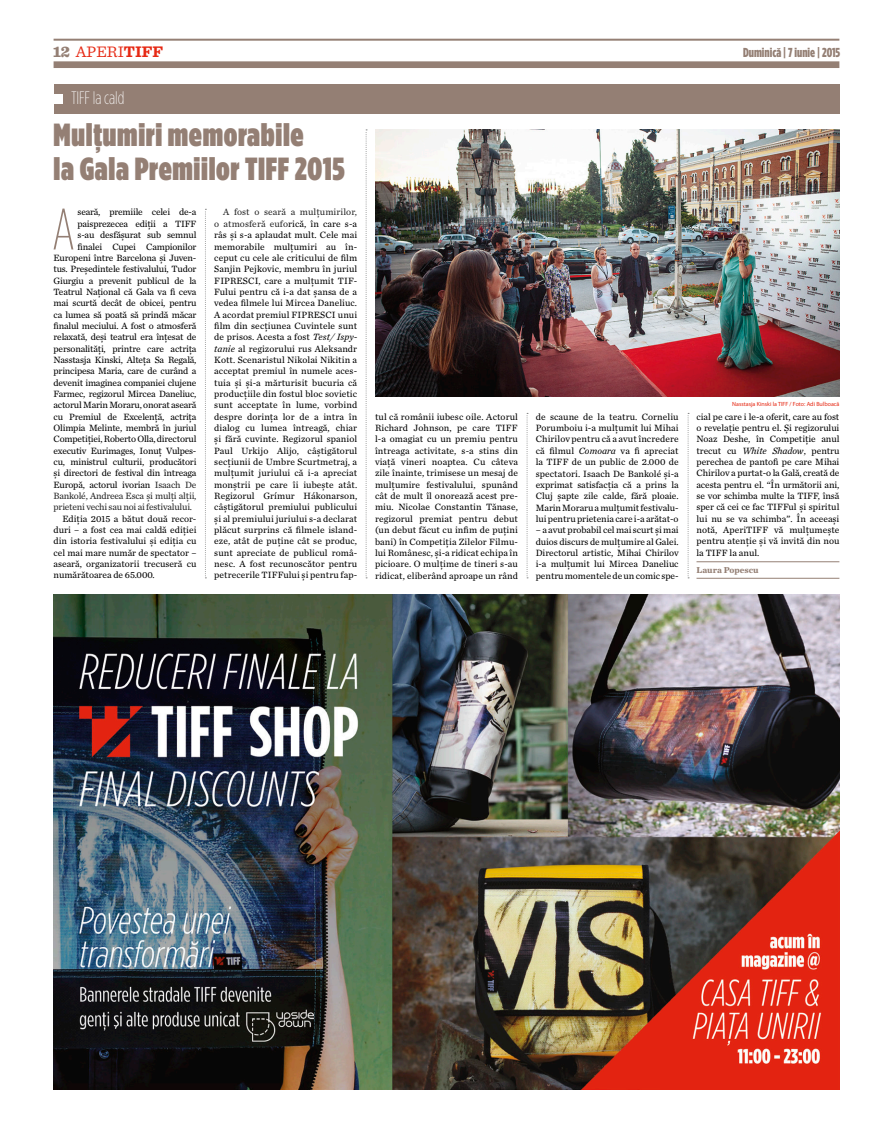
<style>
.page{position:relative;width:893px;height:1134px;background:#fff}
.page>*{position:absolute;margin:0;border:0;box-sizing:border-box;transform-origin:0 0}
.t1{font:200 58.1px "Gotham Condensed";color:#947f74}
.t2{font:900 32px/34px "Gotham Condensed";letter-spacing:.02em;color:#947f74}
.t3{font:200 18px "Gotham Condensed";color:#fff}
.t4{font:16px "Sentinel";color:#e62813}
.t5{font:900 13px "Gotham Condensed";color:#947f74}
.t6{font:9.5px/11.3px "Chronicle Text G2";letter-spacing:-.02em;color:#000;text-align:justify}
.t7{font:9.5px "Chronicle Text G2";letter-spacing:-.02em;color:#252525}
.t8{font:700 9px "Chronicle Text G2";color:#947f74}
.t9{font:6px "Myriad Pro";color:#e62813}
.s1{font-weight:900;color:#947f74}
.s2{font-weight:700}
.s3{color:#252525}
.s4{font-style:italic}
</style>
<div class="page">
<div style="left:54px;top:61px;width:785px;height:7px;background:#947f74"></div>
<hr style="left:54px;top:39px;width:785px;height:2px;background:#947f74">
<img style="left:54px;top:595px;width:785px;height:494px">
<div style="left:54px;top:84px;width:785px;height:29px;background:#947f74"></div>
<div style="left:54px;top:94px;width:9px;height:9px;background:#fff"></div>
<hr style="left:696px;top:561px;width:143px;height:1px;background:#947f74">
<hr style="left:696px;top:578px;width:143px;height:1px;background:#947f74">
<img style="left:375px;top:129px;width:464px;height:268px">
<svg style="left:366px;top:129px;width:1px;height:449px"></svg>
<svg style="left:205px;top:209px;width:1px;height:369px"></svg>
<svg style="left:527px;top:413px;width:1px;height:165px"></svg>
<svg style="left:688px;top:413px;width:1px;height:165px"></svg>
<h3 class="t4" style="left:53px;top:39px;width:112px"><span class="s1">12</span> APERI<span class="s2">TIFF</span></h3>
<h3 class="t5" style="left:743px;top:44px;width:99px">Duminică | 7 iunie | 2015</h3>
<h3 class="t3" style="left:71px;top:88px;width:55px">TIFF la cald</h3>
<h2 class="t2" style="left:54px;top:118px;width:293px">Mulţumiri memorabile<br>la Gala Premiilor TIFF 2015</h2>
<p class="t6" style="left:214px;top:206px;width:144px;text-indent:9px"><span class="s3">A fost o seară a mulțumirilor, o atmosferă eufo</span>rică, în care s-a râs și s-a aplaudat mult. Cele mai memorabile mulțumiri au în&shy;ceput cu cele ale criticului de film Sanjin Pejkovic, membru în juriul FIPRESCI, care a mulțumit TIF-Fului pentru că i-a dat șansa de a vedea filmele lui Mircea Daneliuc.<br>A acordat premiul FIPRESCI unui film din secțiunea Cuvintele sunt de prisos. Acesta a fost <span class="s4">Test/ Ispy&shy;tanie</span> al regizorului rus Aleksandr Kott. Scenaristul Nikolai Nikitin a acceptat premiul în numele aces&shy;tuia și și-a mărturisit bucuria că producțiile din fostul bloc sovietic sunt acceptate în lume, vorbind despre dorința lor de a intra în dialog cu lumea întreagă, chiar și fără cuvinte. Regizorul spaniol Paul Urkijo Alijo, câștigătorul secțiunii de Umbre Scurtmetraj, a mulțumit juriului că i-a apreciat monștrii pe care îi iubește atât.<br>Regizorul Grímur Hákonarson, câștigătorul premiului publicului și al premiului juriului s-a declarat plăcut surprins că filmele island&shy;eze, atât de puține cât se produc, sunt apreciate de publicul româ&shy;nesc. A fost recunoscător pentru petrecerile TIFFului și pentru fap-</p>
<h1 class="t1" style="left:52px;top:197px;width:24px">A</h1>
<p class="t6" style="left:78px;top:206px;width:120px">seară, premiile celei de-a</p>
<p class="t6" style="left:78px;top:217px;width:120px">paisprezecea ediții a TIFF</p>
<p class="t6" style="left:78px;top:229px;width:120px">s-au desfășurat sub semnul</p>
<p class="t6" style="left:78px;top:240px;width:120px">finalei Cupei Campionilor</p>
<p class="t6" style="left:54px;top:251px;width:144px">Europeni între Barcelona și Juven-</p>
<p class="t6" style="left:54px;top:263px;width:144px">tus. Președintele festivalului, Tudor</p>
<p class="t6" style="left:54px;top:274px;width:144px">Giurgiu a prevenit publicul de la</p>
<p class="t6" style="left:54px;top:286px;width:144px">Teatrul Național că Gala va fi ceva</p>
<p class="t6" style="left:54px;top:297px;width:144px">mai scurtă decât de obicei, pentru</p>
<p class="t6" style="left:54px;top:308px;width:144px">ca lumea să poată să prindă măcar</p>
<p class="t6" style="left:54px;top:320px;width:144px">finalul meciului. A fost o atmosferă</p>
<p class="t6" style="left:54px;top:331px;width:144px">relaxată, deși teatrul era înțesat de</p>
<p class="t6" style="left:54px;top:342px;width:144px">personalități, printre care actrița</p>
<p class="t6" style="left:54px;top:354px;width:144px">Nasstasja Kinski, Alteța Sa Regală,</p>
<p class="t6" style="left:54px;top:365px;width:144px">principesa Maria, care de curând a</p>
<p class="t6" style="left:54px;top:376px;width:144px">devenit imaginea companiei clujene</p>
<p class="t6" style="left:54px;top:388px;width:144px">Farmec, regizorul Mircea Daneliuc,</p>
<p class="t6" style="left:54px;top:399px;width:144px">actorul Marin Moraru, onorat aseară</p>
<p class="t6" style="left:54px;top:410px;width:144px">cu Premiul de Excelență, actrița</p>
<p class="t6" style="left:54px;top:422px;width:144px">Olimpia Melinte, membră în juriul</p>
<p class="t6" style="left:54px;top:433px;width:144px">Competiției, Roberto Olla, directorul</p>
<p class="t6" style="left:54px;top:444px;width:144px">executiv Eurimages, Ionuț Vulpes-</p>
<p class="t6" style="left:54px;top:456px;width:144px">cu, ministrul culturii, producători</p>
<p class="t6" style="left:54px;top:467px;width:144px">și directori de festival din întreaga</p>
<p class="t6" style="left:54px;top:478px;width:144px">Europă, actorul ivorian <span class="s3">Isaach De</span></p>
<p class="t7" style="left:54px;top:489px;width:144px">Bankolé, Andreea Esca și mulți alții,</p>
<p class="t7" style="left:54px;top:500px;width:140px">prieteni vechi sau noi ai festivalului.</p>
<p class="t6" style="left:54px;top:512px;width:144px;text-indent:9px">Ediția 2015 a bătut două recor&shy;duri – a fost cea mai caldă ediției din istoria festivalului și ediția cu cel mai mare număr de spectator – aseară, organizatorii trecuseră cu numărătoarea de 65.000.</p>
<p class="t6" style="left:375px;top:410px;width:144px">tul că românii iubesc oile. Actorul Richard Johnson, pe care TIFF l-a omagiat cu un premiu pentru întreaga activitate, s-a stins din viață vineri noaptea. Cu câteva zile înainte, trimisese un mesaj de mulțumire festivalului, spunând cât de mult îl onorează acest pre&shy;miu. Nicolae Constantin Tănase, regizorul premiat pentru debut (un debut făcut cu infim de puțini bani) în Competiția Zilelor Filmu&shy;lui Românesc, și-a ridicat echipa în picioare. O mulțime de tineri s-au ridicat, eliberând aproape un rând</p>
<p class="t6" style="left:536px;top:410px;width:144px">de scaune de la teatru. Corneliu Porumboiu i-a mulțumit lui Mihai Chirilov pentru că a avut încredere că filmul <span class="s4">Comoara</span> va fi apreciat la TIFF de un public de 2.000 de spectatori. Isaach De Bankolé și-a exprimat satisfacția că a prins la Cluj șapte zile calde, fără ploaie.<br>Marin Moraru a mulțumit festivalu&shy;lui pentru prietenia care i-a arătat-o</p>
<p class="t6" style="left:536px;top:524px;width:144px">– a avut probabil cel mai scurt și mai duios discurs de mulțumire al Galei.<br>Directorul artistic, Mihai Chirilov i-a mulțumit lui Mircea Daneliuc pentru momentele de un comic spe-</p>
<p class="t9" style="left:732px;top:401px;width:109px">Nasstasja Kinski la TIFF / Foto: Adi Bulboacă</p>
<p class="t6" style="left:696px;top:410px;width:144px">cial pe care i le-a oferit, care au fost o revelație pentru el. Și regizorului Noaz Deshe, în Competiție anul trecut cu <span class="s4">White Shadow</span>, pentru perechea de pantofi pe care Mihai Chirilov a purtat-o la Gală, creată de acesta pentru el. “În următorii ani, se vor schimba multe la TIFF, însă sper că cei ce fac TIFFul și spiritul lui nu se va schimba”. În aceeași notă, AperiTIFF vă mulțumește pentru atenție și vă invită din nou la TIFF la anul.</p>
<p class="t8" style="left:696px;top:563px;width:64px">Laura Popescu</p>
</div>
